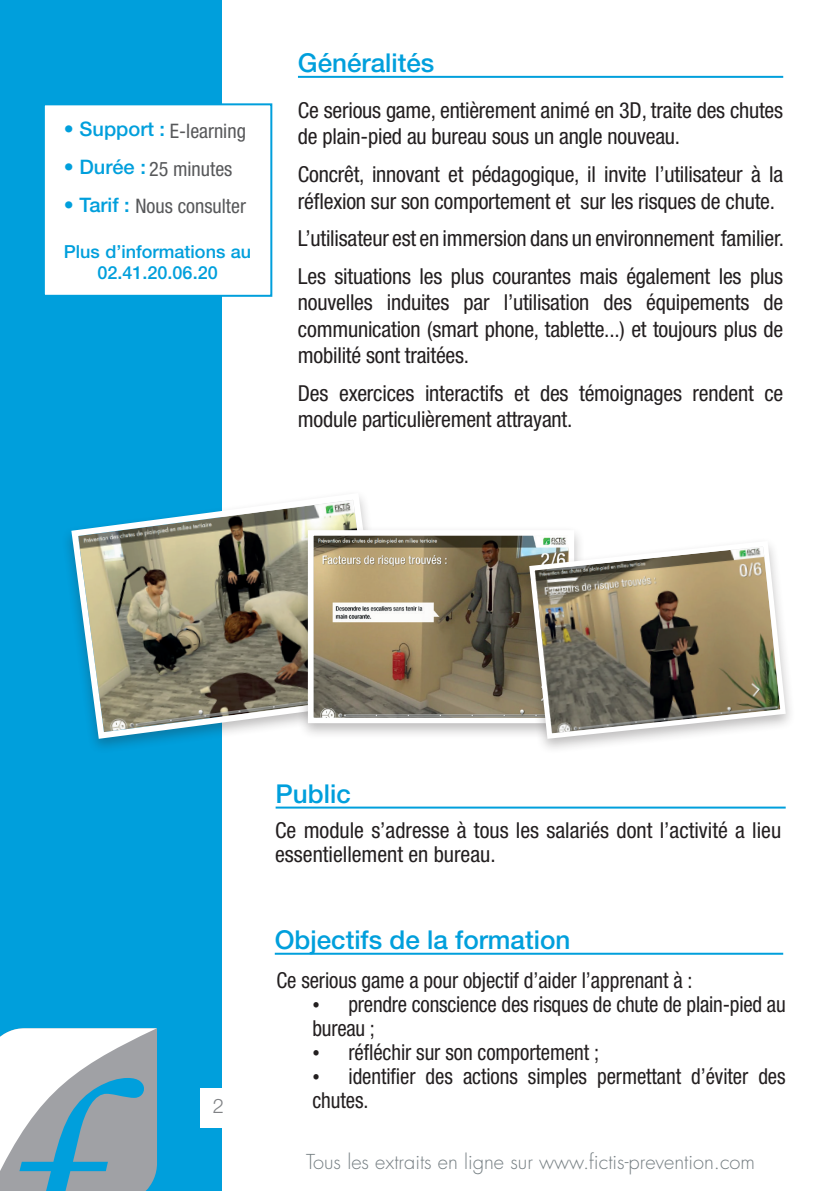
<style>
.page{position:relative;width:840px;height:1191px;background:#fff}
.page>*{position:absolute;margin:0;border:0;box-sizing:border-box;transform-origin:0 0}
.t1{font:500 26px "Helvetica Neue";color:#009fdc}
.t2{font:condensed 22px/26.4px "Helvetica Neue";letter-spacing:-.01em;color:#231f20}
.t3{font:condensed 22px/24px "Helvetica Neue";letter-spacing:-.01em;color:#231f20;scale:.95 1}
.t4{font:300 20px "Futura";color:#767f83}
.t5{font:condensed 20px "Helvetica Neue";color:#57585a}
.t6{font:500 20px "Helvetica Neue";color:#009fdc}
.t7{font:300 20px "Helvetica Neue LT Std";color:#808285}
.t8{font:500 18px/21.6px "Helvetica Neue";color:#009fdc;text-align:center}
.s1{font-weight:500;font-stretch:normal;color:#009fdc}
.s2{font-family:"Times New Roman";font-stretch:normal}
</style>
<div class="page">
<div style="left:0;top:0;width:221px;height:1191px;background:#009fdc"></div>
<div style="left:200px;top:1088px;width:37px;height:40px;background:#fff"></div>
<div style="left:43px;top:103px;width:229px;height:194px;background:#fff;border:2px solid #009fdc"></div>
<svg style="left:0;top:1028px;width:157px;height:163px"></svg>
<hr style="left:275px;top:806px;width:510px;height:2px;background:#009fdc">
<hr style="left:274px;top:952px;width:508px;height:2px;background:#009fdc">
<hr style="left:298px;top:76px;width:484px;height:2px;background:#009fdc">
<div style="left:61px;top:488px;width:334px;height:267px;background:#231f20;opacity:.3"></div>
<svg style="left:68px;top:489px;width:321px;height:253px"></svg>
<div style="left:297px;top:525px;width:288px;height:214px;background:#231f20;opacity:.3"></div>
<svg style="left:305px;top:527px;width:271px;height:199px"></svg>
<div style="left:518px;top:536px;width:277px;height:218px;background:#231f20;opacity:.3"></div>
<svg style="left:526px;top:538px;width:262px;height:203px"></svg>
<p class="t6" style="left:64px;top:117px;width:103px">• Support :</p>
<p class="t5" style="left:64px;top:157px;width:170px"><span class="s1">• Durée :</span> 25 minutes</p>
<p class="t5" style="left:64px;top:194px;width:183px"><span class="s1">• Tarif :</span> Nous consulter</p>
<p class="t8" style="left:64px;top:240px;width:189px">Plus d’informations au<br>02.41.20.06.20</p>
<p class="t5" style="left:170px;top:120px;width:77px">E-learning</p>
<p class="t1" style="left:298px;top:47px;width:138px">Généralités</p>
<p class="t2" style="left:298px;top:97px;width:486px">Ce serious game, entièrement animé en 3D, traite des chutes de plain-pied au bureau sous un angle nouveau.</p>
<p class="t2" style="left:298px;top:161px;width:486px">Concrêt, innovant et pédagogique, il invite l’utilisateur à la réflexion sur son comportement et sur les risques de chute.</p>
<p class="t2" style="left:298px;top:219px;width:487px;line-height:37.8px">L’utilisateur est en immersion dans un environnement familier.<br>Les situations les plus courantes mais également les plus</p>
<p class="t2" style="left:298px;top:289px;width:486px;text-align:justify">nouvelles induites par l’utilisation des équipements de communication (smart phone, tablette...) et toujours plus de mobilité sont traitées.</p>
<p class="t2" style="left:298px;top:380px;width:486px">Des exercices interactifs et des témoignages rendent ce module particulièrement attrayant.</p>
<p class="t7" style="left:213px;top:1093px;width:13px">2</p>
<p class="t1" style="left:275px;top:778px;width:77px">Public</p>
<p class="t2" style="left:275px;top:818px;width:507px;line-height:24px">Ce module s’adresse à tous les salariés dont l’activité a lieu essentiellement en bureau.</p>
<p class="t1" style="left:274px;top:924px;width:297px">Objectifs de la formation</p>
<p class="t3" style="left:276px;top:968px;width:439px">Ce serious game a pour objectif d’aider l’apprenant à :</p>
<p class="t3" style="left:312px;top:992px;width:499px"><span class="s2">•</span> prendre conscience des risques de chute de plain-pied au bureau ;</p>
<p class="t3" style="left:312px;top:1040px;width:303px"><span class="s2">•</span> réfléchir sur son comportement ;</p>
<p class="t3" style="left:312px;top:1064px;width:499px"><span class="s2">•</span> identifier des actions simples permettant d’éviter des chutes.</p>
<p class="t4" style="left:306px;top:1148px;width:450px">Tous les extraits en ligne sur www.fictis-prevention.com</p>
</div>
